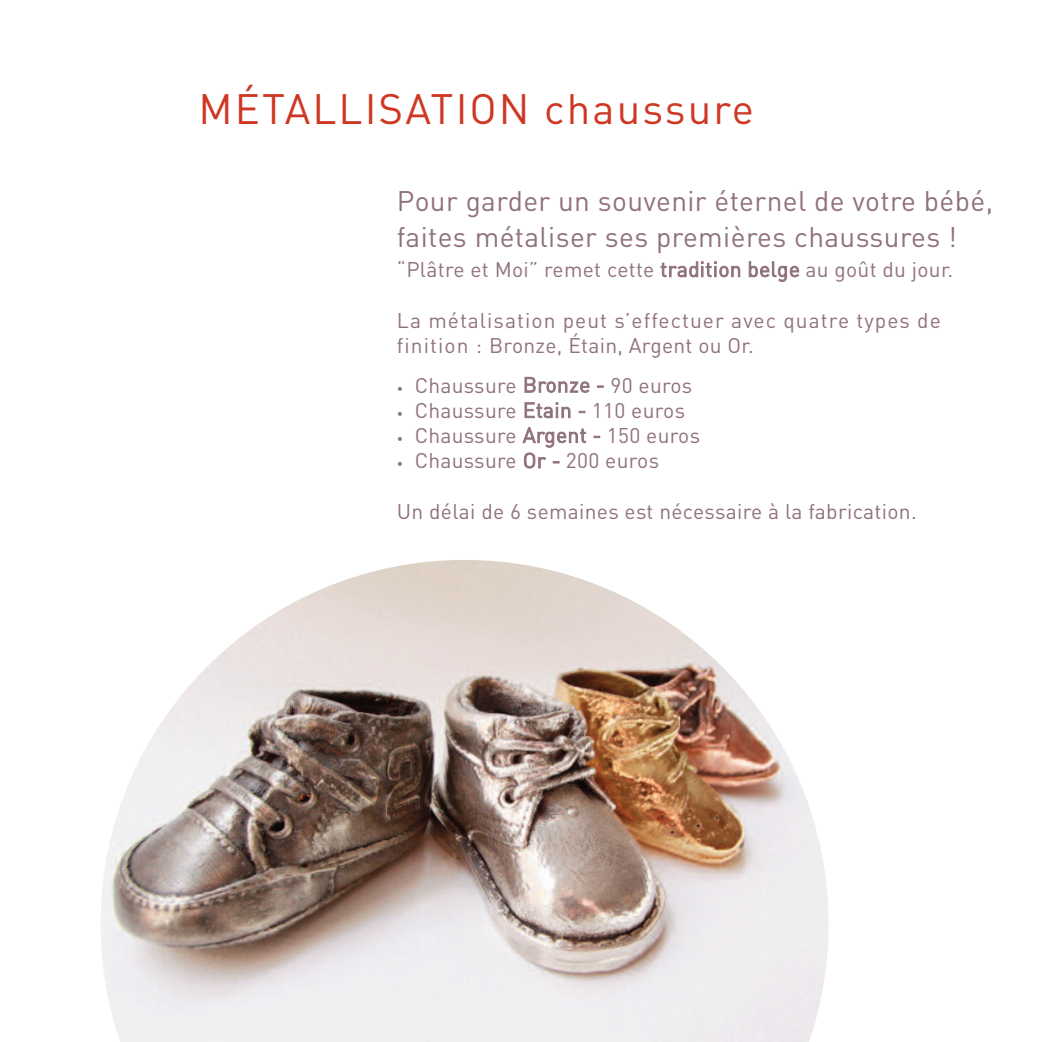
<style>
.page{position:relative;width:1042px;height:1042px;background:#fff}
.page>*{position:absolute;margin:0;border:0;box-sizing:border-box;transform-origin:0 0}
.t1{font:42px "DIN";letter-spacing:.05em;color:#ce3823}
.t2{font:28px/36.8px "DIN";letter-spacing:.015em;color:#907279}
.t3{font:21px "DIN";letter-spacing:.015em;color:#907279}
.t4{font:21px/25.2px "DIN";letter-spacing:.05em;color:#907279}
.s1{font-size:12.25px}
</style>
<div class="page">
<img style="left:101px;top:560px;width:727px;height:482px">
<h1 class="t1" style="left:198px;top:85px;width:557px">MÉTALLISATION chaussure</h1>
<h2 class="t2" style="left:397px;top:183px;width:597px">Pour garder un souvenir éternel de votre bébé, faites métaliser ses premières chaussures !</h2>
<p class="t3" style="left:397px;top:258px;width:558px">“Plâtre et Moi” remet cette tradition belge au goût du jour.</p>
<p class="t4" style="left:397px;top:308px;width:545px">La métalisation peut s’effectuer avec quatre types de finition : Bronze, Étain, Argent ou Or.</p>
<p class="t3" style="left:397px;top:373px;width:297px"><span class="s1">•</span> Chaussure Bronze - 90 euros</p>
<p class="t3" style="left:397px;top:398px;width:290px"><span class="s1">•</span> Chaussure Etain - 110 euros</p>
<p class="t3" style="left:397px;top:423px;width:305px"><span class="s1">•</span> Chaussure Argent - 150 euros</p>
<p class="t3" style="left:397px;top:449px;width:264px"><span class="s1">•</span> Chaussure Or - 200 euros</p>
<p class="t3" style="left:397px;top:499px;width:521px">Un délai de 6 semaines est nécessaire à la fabrication.</p>
</div>
